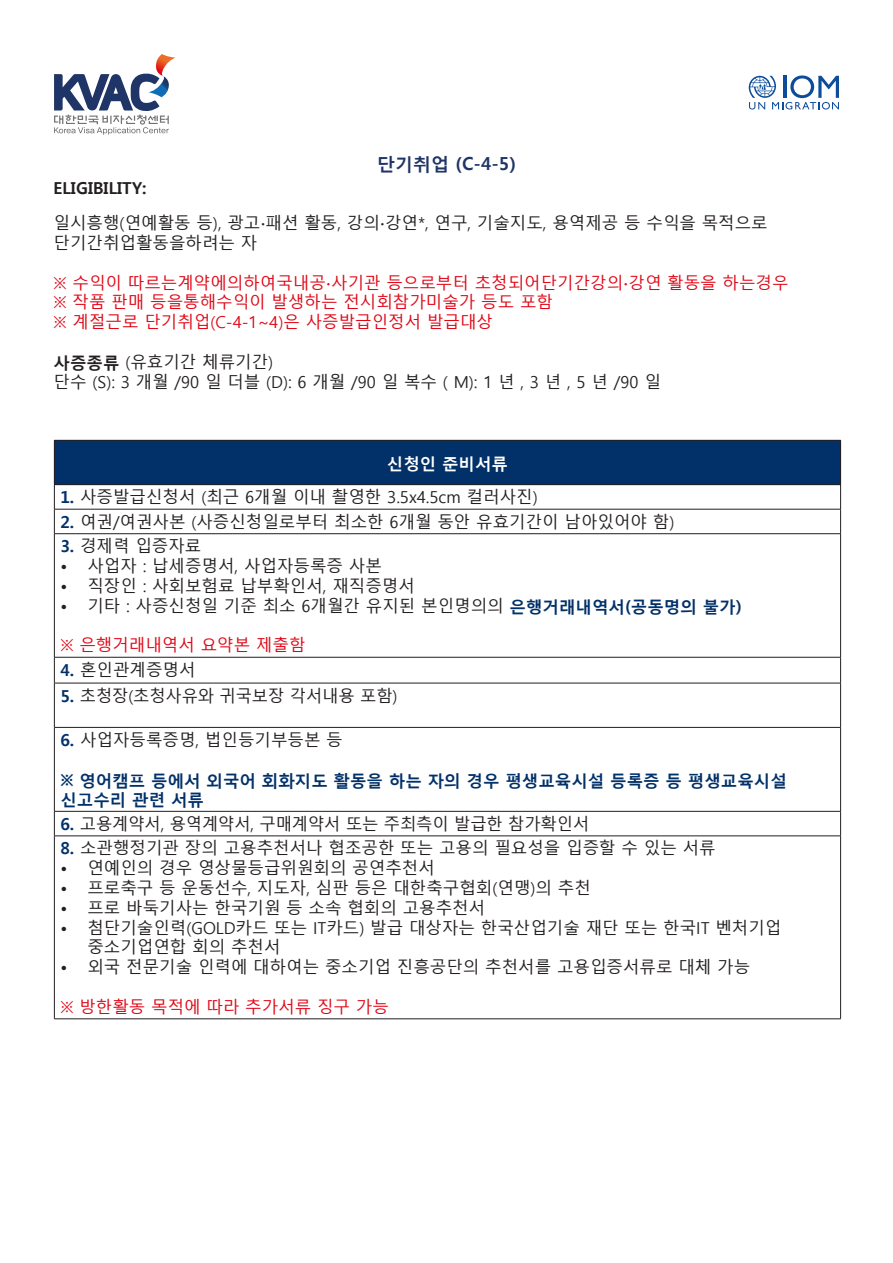
<style>
.page{position:relative;width:893px;height:1263px;background:#fff}
.page>*{position:absolute;margin:0;border:0;box-sizing:border-box;transform-origin:0 0}
.t1{font:700 18px "Malgun Gothic";color:#203567}
.t2{font:16.5px/19.8px "Malgun Gothic";color:#231f20}
.t3{font:16.5px "Malgun Gothic";color:#df0716}
.t4{font:700 16.5px/19.8px "Malgun Gothic";color:#023169}
.t5{font:700 16.5px "Malgun Gothic";color:#231f20}
.t6{font:700 16.5px "Malgun Gothic";color:#fff}
.s1{font-weight:700}
.s2{font-weight:700;color:#023169}
</style>
<div class="page">
<svg style="left:54px;top:54px;width:122px;height:81px"></svg>
<svg style="left:749px;top:75px;width:90px;height:34px"></svg>
<div style="left:54px;top:440px;width:787px;height:45px;background:#023169"></div>
<hr style="left:54px;top:440px;width:787px;height:1px;background:#231f20">
<hr style="left:54px;top:440px;width:1px;height:44px;background:#231f20">
<hr style="left:840px;top:440px;width:1px;height:44px;background:#231f20">
<hr style="left:54px;top:484px;width:787px;height:1px;background:#231f20">
<hr style="left:54px;top:509px;width:787px;height:1px;background:#231f20">
<svg style="left:54px;top:485px;width:1px;height:48px"></svg>
<svg style="left:840px;top:485px;width:1px;height:48px"></svg>
<hr style="left:54px;top:533px;width:787px;height:1px;background:#231f20">
<hr style="left:54px;top:534px;width:1px;height:123px;background:#231f20">
<hr style="left:840px;top:534px;width:1px;height:123px;background:#231f20">
<hr style="left:54px;top:657px;width:787px;height:1px;background:#231f20">
<svg style="left:54px;top:657px;width:1px;height:26px"></svg>
<svg style="left:840px;top:657px;width:1px;height:26px"></svg>
<hr style="left:54px;top:683px;width:787px;height:1px;background:#231f20">
<hr style="left:54px;top:683px;width:1px;height:44px;background:#231f20">
<hr style="left:840px;top:683px;width:1px;height:44px;background:#231f20">
<hr style="left:54px;top:727px;width:787px;height:1px;background:#231f20">
<hr style="left:54px;top:728px;width:1px;height:83px;background:#231f20">
<hr style="left:840px;top:728px;width:1px;height:83px;background:#231f20">
<hr style="left:54px;top:811px;width:787px;height:1px;background:#231f20">
<svg style="left:54px;top:811px;width:1px;height:25px"></svg>
<svg style="left:840px;top:811px;width:1px;height:25px"></svg>
<hr style="left:54px;top:836px;width:787px;height:1px;background:#231f20">
<hr style="left:54px;top:836px;width:1px;height:183px;background:#231f20">
<hr style="left:840px;top:836px;width:1px;height:183px;background:#231f20">
<hr style="left:54px;top:1018px;width:787px;height:1px;background:#231f20">
<p class="t5" style="left:54px;top:179px;width:94px">ELIGIBILITY:</p>
<p class="t1" style="left:377px;top:153px;width:140px">단기취업 (C-4-5)</p>
<p class="t2" style="left:54px;top:214px;width:716px">일시흥행(연예활동 등), 광고∙패션 활동, 강의∙강연*, 연구, 기술지도, 용역제공 등 수익을 목적으로 단기간취업활동을하려는 자</p>
<p class="t3" style="left:54px;top:273px;width:736px">※ 수익이 따르는계약에의하여국내공∙사기관 등으로부터 초청되어단기간강의∙강연 활동을 하는경우</p>
<p class="t3" style="left:54px;top:293px;width:501px">※ 작품 판매 등을통해수익이 발생하는 전시회참가미술가 등도 포함</p>
<p class="t3" style="left:54px;top:313px;width:441px">※ 계절근로 단기취업(C-4-1~4)은 사증발급인정서 발급대상</p>
<p class="t2" style="left:54px;top:352px;width:221px"><span class="s1">사증종류</span> (유효기간 체류기간)</p>
<p class="t2" style="left:54px;top:372px;width:609px">단수 (S): 3 개월 /90 일 더블 (D): 6 개월 /90 일 복수 ( M): 1 년 , 3 년 , 5 년 /90 일</p>
<p class="t6" style="left:387px;top:453px;width:123px">신청인 준비서류</p>
<p class="t2" style="left:60px;top:488px;width:479px"><span class="s2">1.</span> 사증발급신청서 (최근 6개월 이내 촬영한 3.5x4.5cm 컬러사진)</p>
<p class="t2" style="left:60px;top:512px;width:616px"><span class="s2">2.</span> 여권/여권사본 (사증신청일로부터 최소한 6개월 동안 유효기간이 남아있어야 함)</p>
<p class="t2" style="left:60px;top:537px;width:142px"><span class="s2">3.</span> 경제력 입증자료</p>
<p class="t2" style="left:60px;top:556px;width:323px">• 사업자 : 납세증명서, 사업자등록증 사본</p>
<p class="t2" style="left:60px;top:576px;width:356px">• 직장인 : 사회보험료 납부확인서, 재직증명서</p>
<p class="t2" style="left:60px;top:596px;width:683px">• 기타 : 사증신청일 기준 최소 6개월간 유지된 본인명의의 <span class="s2">은행거래내역서(공동명의 불가)</span></p>
<p class="t3" style="left:60px;top:636px;width:247px">※ 은행거래내역서 요약본 제출함</p>
<p class="t2" style="left:60px;top:660px;width:137px"><span class="s2">4.</span> 혼인관계증명서</p>
<p class="t2" style="left:60px;top:686px;width:339px"><span class="s2">5.</span> 초청장(초청사유와 귀국보장 각서내용 포함)</p>
<p class="t2" style="left:60px;top:730px;width:284px"><span class="s2">6.</span> 사업자등록증명, 법인등기부등본 등</p>
<p class="t4" style="left:60px;top:770px;width:728px">※ 영어캠프 등에서 외국어 회화지도 활동을 하는 자의 경우 평생교육시설 등록증 등 평생교육시설 신고수리 관련 서류</p>
<p class="t2" style="left:60px;top:814px;width:530px"><span class="s2">6.</span> 고용계약서, 용역계약서, 구매계약서 또는 주최측이 발급한 참가확인서</p>
<p class="t2" style="left:60px;top:839px;width:657px"><span class="s2">8.</span> 소관행정기관 장의 고용추천서나 협조공한 또는 고용의 필요성을 입증할 수 있는 서류</p>
<p class="t2" style="left:60px;top:859px;width:376px">• 연예인의 경우 영상물등급위원회의 공연추천서</p>
<p class="t2" style="left:60px;top:878px;width:532px">• 프로축구 등 운동선수, 지도자, 심판 등은 대한축구협회(연맹)의 추천</p>
<p class="t2" style="left:60px;top:898px;width:426px">• 프로 바둑기사는 한국기원 등 소속 협회의 고용추천서</p>
<p class="t2" style="left:87px;top:918px;width:695px;text-indent:-27px">• 첨단기술인력(GOLD카드 또는 IT카드) 발급 대상자는 한국산업기술 재단 또는 한국IT 벤처기업 중소기업연합 회의 추천서</p>
<p class="t2" style="left:60px;top:958px;width:691px">• 외국 전문기술 인력에 대하여는 중소기업 진흥공단의 추천서를 고용입증서류로 대체 가능</p>
<p class="t3" style="left:60px;top:997px;width:330px">※ 방한활동 목적에 따라 추가서류 징구 가능</p>
</div>
